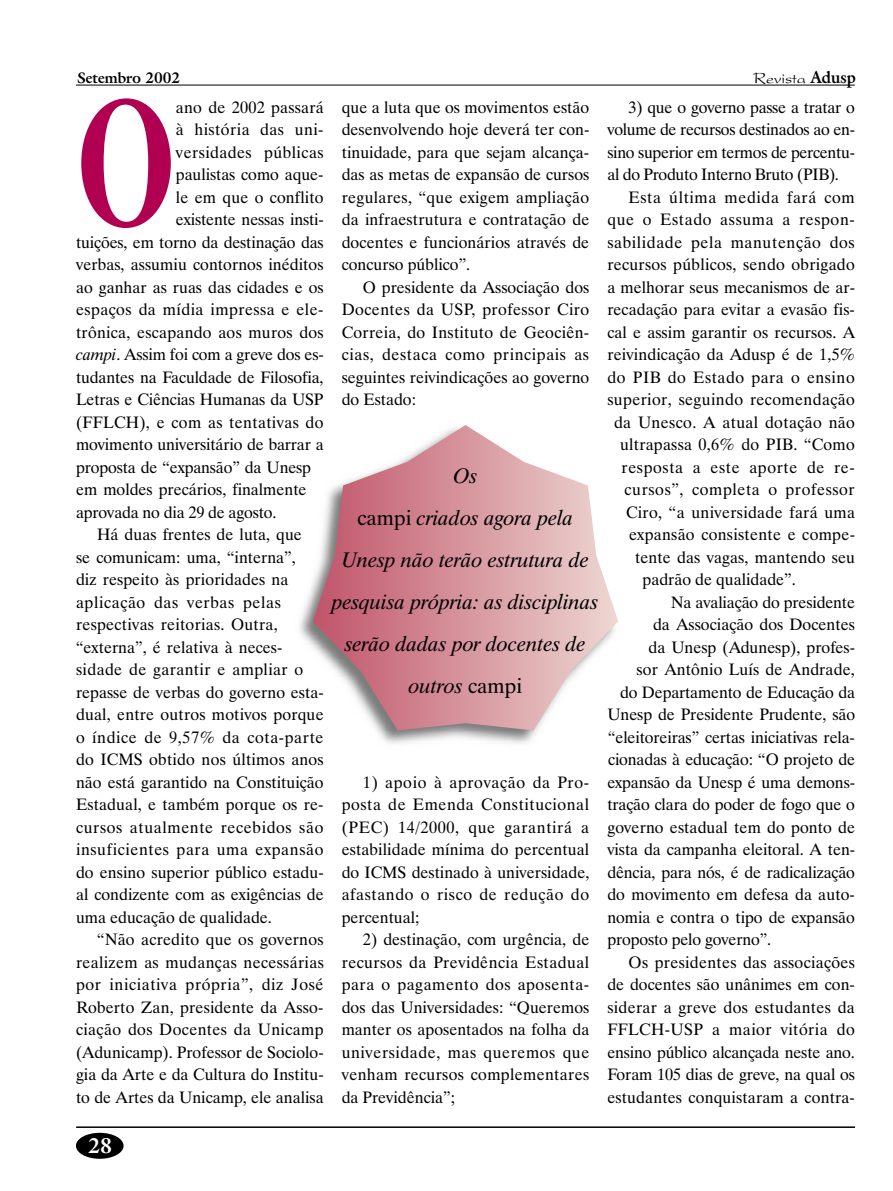
<style>
.page{position:relative;width:893px;height:1191px;background:#fff}
.page>*{position:absolute;margin:0;border:0;box-sizing:border-box;transform-origin:0 0}
.t1{font:700 182.4px "Dutch 801 BT";color:#b10052;scale:.7 1}
.t2{font:italic 21px/42px "Dutch 801 BT";color:#000;text-align:center}
.t3{font:700 21px "Galliard IT Cby BT";color:#fff}
.t4{font:16.5px/22.5px "Dutch 801 BT";letter-spacing:.005em;color:#000;text-align:justify}
.t5{font:16.5px "Dutch 801 BT";letter-spacing:.035em;color:#000}
.t6{font:16.5px "Dutch 801 BT";letter-spacing:.025em;color:#000}
.t7{font:16.5px "Dutch 801 BT";letter-spacing:-.02em;color:#000}
.t8{font:16.5px "President";color:#000}
.t9{font:700 15px "Galliard IT Cby BT";color:#000}
.s1{font-family:"Galliard IT Cby BT";font-weight:700}
.s2{font-style:italic}
.s3{font-style:normal}
</style>
<div class="page">
<hr style="left:76px;top:1126px;width:779px;height:2px;background:#000">
<div style="left:76px;top:1132px;width:48px;height:26px;background:#000;border-radius:50%"></div>
<hr style="left:76px;top:85px;width:779px;height:1px;background:#000">
<img style="left:299px;top:584px;width:238px;height:160px">
<svg style="left:313px;top:425px;width:305px;height:305px"></svg>
<p class="t9" style="left:77px;top:68px;width:105px">Setembro 2002</p>
<p class="t8" style="left:754px;top:69px;width:104px">Revista <span class="s1">Adusp</span></p>
<h1 class="t1" style="left:76px;top:52px;width:144px">O</h1>
<p class="t4" style="left:176px;top:95px;width:149px">ano de 2002 passará</p>
<p class="t4" style="left:342px;top:95px;width:249px">que a luta que os movimentos estão desenvolvendo hoje deverá ter con&shy;tinuidade, para que sejam alcança&shy;das as metas de expansão de cursos regulares, “que exigem ampliação da infraestrutura e contratação de docentes e funcionários através de concurso público”.</p>
<p class="t4" style="left:342px;top:275px;width:249px;text-indent:21px">O presidente da Associação dos Docentes da USP, professor Ciro Correia, do Instituto de Geociên&shy;cias, destaca como principais as seguintes reivindicações ao governo do Estado:</p>
<p class="t6" style="left:176px;top:119px;width:149px">à história das uni-</p>
<p class="t6" style="left:176px;top:142px;width:149px">versidades públicas</p>
<p class="t4" style="left:176px;top:163px;width:149px">paulistas como aque-</p>
<p class="t4" style="left:176px;top:185px;width:149px">le em que o conflito</p>
<p class="t4" style="left:176px;top:208px;width:149px">existente nessas insti-</p>
<p class="t4" style="left:76px;top:230px;width:249px">tuições, em torno da destinação das</p>
<p class="t4" style="left:76px;top:253px;width:249px">verbas, assumiu contornos inéditos</p>
<p class="t4" style="left:76px;top:275px;width:249px">ao ganhar as ruas das cidades e os</p>
<p class="t6" style="left:76px;top:299px;width:249px">espaços da mídia impressa e ele-</p>
<p class="t4" style="left:76px;top:320px;width:249px">trônica, escapando aos muros dos</p>
<p class="t4" style="left:76px;top:343px;width:249px"><span class="s2">campi</span>. Assim foi com a greve dos es-</p>
<p class="t4" style="left:76px;top:365px;width:249px">tudantes na Faculdade de Filosofia,</p>
<p class="t4" style="left:76px;top:388px;width:249px">Letras e Ciências Humanas da USP</p>
<p class="t4" style="left:76px;top:410px;width:249px">(FFLCH), e com as tentativas do</p>
<p class="t4" style="left:76px;top:433px;width:249px">movimento universitário de barrar a</p>
<p class="t4" style="left:76px;top:455px;width:236px">proposta de “expansão” da Unesp</p>
<p class="t4" style="left:76px;top:478px;width:232px">em moldes precários, finalmente</p>
<p class="t4" style="left:76px;top:500px;width:202px">aprovada no dia 29 de agosto.</p>
<p class="t4" style="left:97px;top:523px;width:206px">Há duas frentes de luta, que</p>
<p class="t4" style="left:76px;top:545px;width:221px">se comunicam: uma, “interna”,</p>
<p class="t4" style="left:76px;top:568px;width:214px">diz respeito às prioridades na</p>
<p class="t5" style="left:76px;top:592px;width:206px">aplicação das verbas pelas</p>
<p class="t4" style="left:76px;top:613px;width:203px">respectivas reitorias. Outra,</p>
<p class="t4" style="left:76px;top:635px;width:208px">“externa”, é relativa à neces-</p>
<p class="t6" style="left:76px;top:659px;width:229px">sidade de garantir e ampliar o</p>
<p class="t4" style="left:76px;top:680px;width:249px">repasse de verbas do governo esta-</p>
<p class="t4" style="left:76px;top:703px;width:249px">dual, entre outros motivos porque</p>
<p class="t5" style="left:76px;top:727px;width:249px">o índice de 9,57% da cota-parte</p>
<p class="t4" style="left:76px;top:748px;width:249px">do ICMS obtido nos últimos anos</p>
<p class="t4" style="left:76px;top:770px;width:249px">não está garantido na Constituição</p>
<p class="t4" style="left:76px;top:793px;width:249px">Estadual, e também porque os re-</p>
<p class="t5" style="left:76px;top:817px;width:249px">cursos atualmente recebidos são</p>
<p class="t5" style="left:76px;top:839px;width:249px">insuficientes para uma expansão</p>
<p class="t4" style="left:76px;top:860px;width:249px">do ensino superior público estadu-</p>
<p class="t4" style="left:76px;top:883px;width:249px">al condizente com as exigências de</p>
<p class="t4" style="left:76px;top:905px;width:197px">uma educação de qualidade.</p>
<p class="t4" style="left:97px;top:928px;width:228px">“Não acredito que os governos</p>
<p class="t4" style="left:76px;top:950px;width:249px">realizem as mudanças necessárias</p>
<p class="t5" style="left:76px;top:974px;width:249px">por iniciativa própria”, diz José</p>
<p class="t4" style="left:76px;top:995px;width:249px">Roberto Zan, presidente da Asso-</p>
<p class="t4" style="left:76px;top:1018px;width:249px">ciação dos Docentes da Unicamp</p>
<p class="t4" style="left:76px;top:1040px;width:249px">(Adunicamp). Professor de Sociolo-</p>
<p class="t4" style="left:76px;top:1063px;width:249px">gia da Arte e da Cultura do Institu-</p>
<p class="t4" style="left:76px;top:1085px;width:249px">to de Artes da Unicamp, ele analisa</p>
<p class="t2" style="left:332px;top:454px;width:268px">Os<br><span class="s3">campi</span> criados agora pela<br>Unesp não terão estrutura de pesquisa própria: as disciplinas serão dadas por docentes de outros <span class="s3">campi</span></p>
<p class="t4" style="left:342px;top:770px;width:249px;text-indent:21px">1) apoio à aprovação da Pro&shy;posta de Emenda Constitucional (PEC) 14/2000, que garantirá a estabilidade mínima do percentual do ICMS destinado à universidade, afastando o risco de redução do percentual;</p>
<p class="t4" style="left:342px;top:928px;width:249px;text-indent:21px">2) destinação, com urgência, de recursos da Previdência Estadual para o pagamento dos aposenta&shy;dos das Universidades: “Queremos manter os aposentados na folha da universidade, mas queremos que venham recursos complementares da Previdência”;</p>
<p class="t7" style="left:629px;top:97px;width:228px">3) que o governo passe a tratar o</p>
<p class="t7" style="left:607px;top:119px;width:249px">volume de recursos destinados ao en-</p>
<p class="t7" style="left:607px;top:142px;width:249px">sino superior em termos de percentu-</p>
<p class="t7" style="left:607px;top:164px;width:233px">al do Produto Interno Bruto (PIB).</p>
<p class="t5" style="left:629px;top:187px;width:228px">Esta última medida fará com</p>
<p class="t5" style="left:607px;top:209px;width:249px">que o Estado assuma a respon-</p>
<p class="t5" style="left:607px;top:232px;width:249px">sabilidade pela manutenção dos</p>
<p class="t4" style="left:607px;top:253px;width:249px">recursos públicos, sendo obrigado</p>
<p class="t4" style="left:607px;top:275px;width:249px">a melhorar seus mecanismos de ar-</p>
<p class="t4" style="left:607px;top:298px;width:249px">recadação para evitar a evasão fis-</p>
<p class="t4" style="left:607px;top:320px;width:249px">cal e assim garantir os recursos. A</p>
<p class="t4" style="left:607px;top:343px;width:249px">reivindicação da Adusp é de 1,5%</p>
<p class="t5" style="left:607px;top:367px;width:249px">do PIB do Estado para o ensino</p>
<p class="t6" style="left:607px;top:389px;width:249px">superior, seguindo recomendação</p>
<p class="t4" style="left:614px;top:410px;width:243px">da Unesco. A atual dotação não</p>
<p class="t4" style="left:620px;top:433px;width:236px">ultrapassa 0,6% do PIB. “Como</p>
<p class="t5" style="left:622px;top:457px;width:235px">resposta a este aporte de re-</p>
<p class="t5" style="left:625px;top:479px;width:232px">cursos”, completa o professor</p>
<p class="t4" style="left:626px;top:500px;width:231px">Ciro, “a universidade fará uma</p>
<p class="t4" style="left:629px;top:523px;width:227px">expansão consistente e compe-</p>
<p class="t4" style="left:635px;top:545px;width:222px">tente das vagas, mantendo seu</p>
<p class="t4" style="left:643px;top:568px;width:155px">padrão de qualidade”.</p>
<p class="t4" style="left:671px;top:590px;width:185px">Na avaliação do presidente</p>
<p class="t4" style="left:653px;top:613px;width:203px">da Associação dos Docentes</p>
<p class="t4" style="left:649px;top:635px;width:208px">da Unesp (Adunesp), profes-</p>
<p class="t4" style="left:637px;top:658px;width:220px">sor Antônio Luís de Andrade,</p>
<p class="t4" style="left:620px;top:680px;width:236px">do Departamento de Educação da</p>
<p class="t4" style="left:607px;top:703px;width:249px">Unesp de Presidente Prudente, são</p>
<p class="t4" style="left:608px;top:725px;width:248px">“eleitoreiras” certas iniciativas rela-</p>
<p class="t4" style="left:608px;top:748px;width:248px">cionadas à educação: “O projeto de</p>
<p class="t4" style="left:607px;top:770px;width:249px">expansão da Unesp é uma demons-</p>
<p class="t4" style="left:607px;top:793px;width:249px">tração clara do poder de fogo que o</p>
<p class="t4" style="left:607px;top:815px;width:249px">governo estadual tem do ponto de</p>
<p class="t4" style="left:607px;top:838px;width:249px">vista da campanha eleitoral. A ten-</p>
<p class="t4" style="left:607px;top:860px;width:249px">dência, para nós, é de radicalização</p>
<p class="t4" style="left:607px;top:883px;width:249px">do movimento em defesa da auto-</p>
<p class="t4" style="left:607px;top:905px;width:249px">nomia e contra o tipo de expansão</p>
<p class="t4" style="left:607px;top:928px;width:165px">proposto pelo governo”.</p>
<p class="t4" style="left:629px;top:950px;width:228px">Os presidentes das associações</p>
<p class="t4" style="left:607px;top:973px;width:249px">de docentes são unânimes em con-</p>
<p class="t4" style="left:607px;top:995px;width:249px">siderar a greve dos estudantes da</p>
<p class="t6" style="left:607px;top:1019px;width:249px">FFLCH-USP a maior vitória do</p>
<p class="t4" style="left:607px;top:1040px;width:249px">ensino público alcançada neste ano.</p>
<p class="t4" style="left:607px;top:1063px;width:249px">Foram 105 dias de greve, na qual os</p>
<p class="t4" style="left:607px;top:1085px;width:249px">estudantes conquistaram a contra-</p>
<p class="t3" style="left:88px;top:1131px;width:26px">28</p>
</div>
